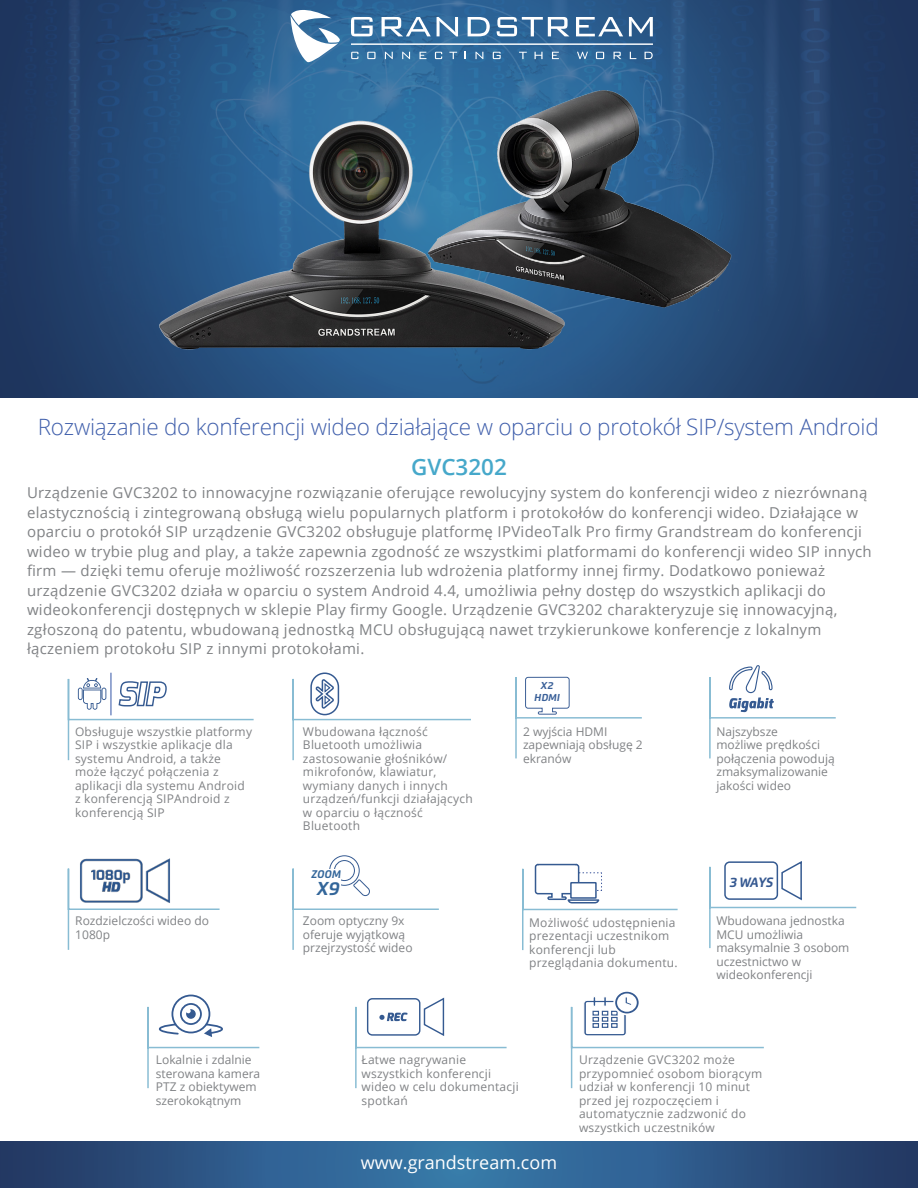
<style>
.page{position:relative;width:918px;height:1188px;background:#fff}
.page>*{position:absolute;margin:0;border:0;box-sizing:border-box;transform-origin:0 0}
.t1{font:300 22.5px "Open Sans";letter-spacing:-.01em;color:#4160ac}
.t2{font:600 22.5px "Open Sans";color:#46a8ca}
.t3{font:italic 700 18.75px "Flexo W01";color:#33669a}
.t4{font:18px "Open Sans";color:#fff}
.t5{font:15px/19.5px "Open Sans";letter-spacing:.02em;color:#808285}
.t6{font:italic 700 13.5px "Flexo W01";color:#365991}
.t7{font:12px/13.5px "Open Sans";letter-spacing:.02em;color:#808285}
.t8{font:12px/13.5px "Open Sans";color:#808285}
.t9{font:italic 700 11.1px "Flexo W01";color:#33669a}
.t10{font:italic 700 10.05px/12.1px "Flexo W01";color:#3b6199;text-align:center;scale:1.04 1}
</style>
<div class="page">
<img style="left:0;top:0;width:918px;height:397px">
<svg style="left:291px;top:10px;width:49px;height:52px"></svg>
<svg style="left:351px;top:17px;width:22px;height:19px"></svg>
<svg style="left:382px;top:17px;width:49px;height:19px"></svg>
<svg style="left:437px;top:17px;width:21px;height:19px"></svg>
<svg style="left:468px;top:17px;width:22px;height:19px"></svg>
<svg style="left:497px;top:17px;width:72px;height:19px"></svg>
<svg style="left:576px;top:17px;width:47px;height:19px"></svg>
<svg style="left:629px;top:17px;width:24px;height:19px"></svg>
<svg style="left:351px;top:52px;width:7px;height:7px"></svg>
<svg style="left:367px;top:52px;width:9px;height:7px"></svg>
<svg style="left:385px;top:52px;width:8px;height:7px"></svg>
<svg style="left:402px;top:52px;width:8px;height:7px"></svg>
<svg style="left:420px;top:52px;width:6px;height:7px"></svg>
<svg style="left:435px;top:52px;width:7px;height:7px"></svg>
<svg style="left:449px;top:52px;width:8px;height:7px"></svg>
<svg style="left:476px;top:52px;width:7px;height:7px"></svg>
<svg style="left:493px;top:52px;width:8px;height:7px"></svg>
<svg style="left:519px;top:52px;width:8px;height:7px"></svg>
<svg style="left:535px;top:52px;width:8px;height:7px"></svg>
<svg style="left:552px;top:52px;width:7px;height:7px"></svg>
<svg style="left:645px;top:52px;width:8px;height:7px"></svg>
<svg style="left:596px;top:52px;width:8px;height:7px"></svg>
<svg style="left:614px;top:52px;width:7px;height:7px"></svg>
<svg style="left:630px;top:52px;width:6px;height:7px"></svg>
<svg style="left:577px;top:52px;width:11px;height:7px"></svg>
<hr style="left:351px;top:44px;width:302px;height:1px;background:#fff">
<img style="left:80px;top:858px;width:90px;height:9px">
<svg style="left:0;top:1142px;width:918px;height:46px;background:#2d5988"></svg>
<svg style="left:67px;top:867px;width:153px;height:83px"></svg>
<img style="left:159px;top:113px;width:408px;height:245px">
<img style="left:421px;top:84px;width:316px;height:231px">
<svg style="left:67px;top:677px;width:187px;height:84px"></svg>
<hr style="left:110px;top:673px;width:1px;height:42px;background:#4160ac">
<svg style="left:292px;top:672px;width:179px;height:89px"></svg>
<svg style="left:709px;top:665px;width:127px;height:94px"></svg>
<svg style="left:709px;top:861px;width:148px;height:88px"></svg>
<svg style="left:522px;top:863px;width:156px;height:88px"></svg>
<div style="left:571px;top:883px;width:25px;height:15px;background:#fff"></div>
<div style="left:570px;top:882px;width:27px;height:17px;border:2px solid #355a91"></div>
<svg style="left:172px;top:995px;width:37px;height:38px"></svg>
<div style="left:172px;top:995px;width:38px;height:38px;border:2px solid #355a91;border-radius:50%"></div>
<div style="left:180px;top:1003px;width:22px;height:22px;border:2px solid #355a91;border-radius:50%"></div>
<svg style="left:147px;top:1005px;width:113px;height:84px"></svg>
<svg style="left:355px;top:997px;width:152px;height:92px"></svg>
<svg style="left:570px;top:991px;width:194px;height:98px"></svg>
<svg style="left:515px;top:676px;width:127px;height:83px"></svg>
<svg style="left:292px;top:855px;width:147px;height:95px"></svg>
<div style="left:310px;top:869px;width:31px;height:29px;background:#fff"></div>
<h1 class="t1" style="left:38px;top:412px;width:842px">Rozwiązanie do konferencji wideo działające w oparciu o protokół SIP/system Android</h1>
<h1 class="t2" style="left:411px;top:451px;width:97px">GVC3202</h1>
<p class="t5" style="left:27px;top:483px;width:846px">Urządzenie GVC3202 to innowacyjne rozwiązanie oferujące rewolucyjny system do konferencji wideo z niezrównaną elastycznością i zintegrowaną obsługą wielu popularnych platform i protokołów do konferencji wideo. Działające w oparciu o protokół SIP urządzenie GVC3202 obsługuje platformę IPVideoTalk Pro firmy Grandstream do konferencji wideo w trybie plug and play, a także zapewnia zgodność ze wszystkimi platformami do konferencji wideo SIP innych firm — dzięki temu oferuje możliwość rozszerzenia lub wdrożenia platformy innej firmy. Dodatkowo ponieważ urządzenie GVC3202 działa w oparciu o system Android 4.4, umożliwia pełny dostęp do wszystkich aplikacji do wideokonferencji dostępnych w sklepie Play firmy Google. Urządzenie GVC3202 charakteryzuje się innowacyjną, zgłoszoną do patentu, wbudowaną jednostką MCU obsługującą nawet trzykierunkowe konferencje z lokalnym łączeniem protokołu SIP z innymi protokołami.</p>
<p class="t10" style="left:534px;top:679px;width:26px">X2<br>HDMI</p>
<p class="t7" style="left:75px;top:724px;width:179px">Obsługuje wszystkie platformy<br>SIP i wszystkie aplikacje dla systemu Android, a także może łączyć połączenia z aplikacji dla systemu Android z konferencją SIPAndroid z konferencją SIP</p>
<p class="t7" style="left:303px;top:724px;width:171px">Wbudowana łączność<br>Bluetooth umożliwia zastosowanie głośników/ mikrofonów, klawiatur, wymiany danych i innych urządzeń/funkcji działających w oparciu o łączność<br>Bluetooth</p>
<p class="t8" style="left:523px;top:724px;width:121px">2 wyjścia HDMI zapewniają obsługę 2 ekranów</p>
<p class="t8" style="left:716px;top:724px;width:120px">Najszybsze<br>możliwe prędkości połączenia powodują zmaksymalizowanie jakości wideo</p>
<p class="t9" style="left:311px;top:867px;width:31px">ZOOM</p>
<p class="t3" style="left:317px;top:877px;width:25px">X9</p>
<p class="t6" style="left:729px;top:874px;width:45px">3 WAYS</p>
<p class="t8" style="left:75px;top:914px;width:135px">Rozdzielczości wideo do<br>1080p</p>
<p class="t8" style="left:303px;top:914px;width:111px">Zoom optyczny 9x oferuje wyjątkową przejrzystość wideo</p>
<p class="t8" style="left:716px;top:914px;width:134px">Wbudowana jednostka<br>MCU umożliwia maksymalnie 3 osobom uczestnictwo w wideokonferencji</p>
<p class="t7" style="left:529px;top:915px;width:150px">Możliwość udostępnienia prezentacji uczestnikom konferencji lub przeglądania dokumentu.</p>
<p class="t8" style="left:156px;top:1053px;width:106px">Lokalnie i zdalnie sterowana kamera<br>PTZ z obiektywem szerokokątnym</p>
<p class="t7" style="left:362px;top:1053px;width:159px">Łatwe nagrywanie wszystkich konferencji wideo w celu dokumentacji spotkań</p>
<p class="t7" style="left:579px;top:1053px;width:185px">Urządzenie GVC3202 może przypomnieć osobom biorącym udział w konferencji 10 minut przed jej rozpoczęciem i automatycznie zadzwonić do wszystkich uczestników</p>
<p class="t4" style="left:361px;top:1151px;width:198px">www.grandstream.com</p>
</div>
